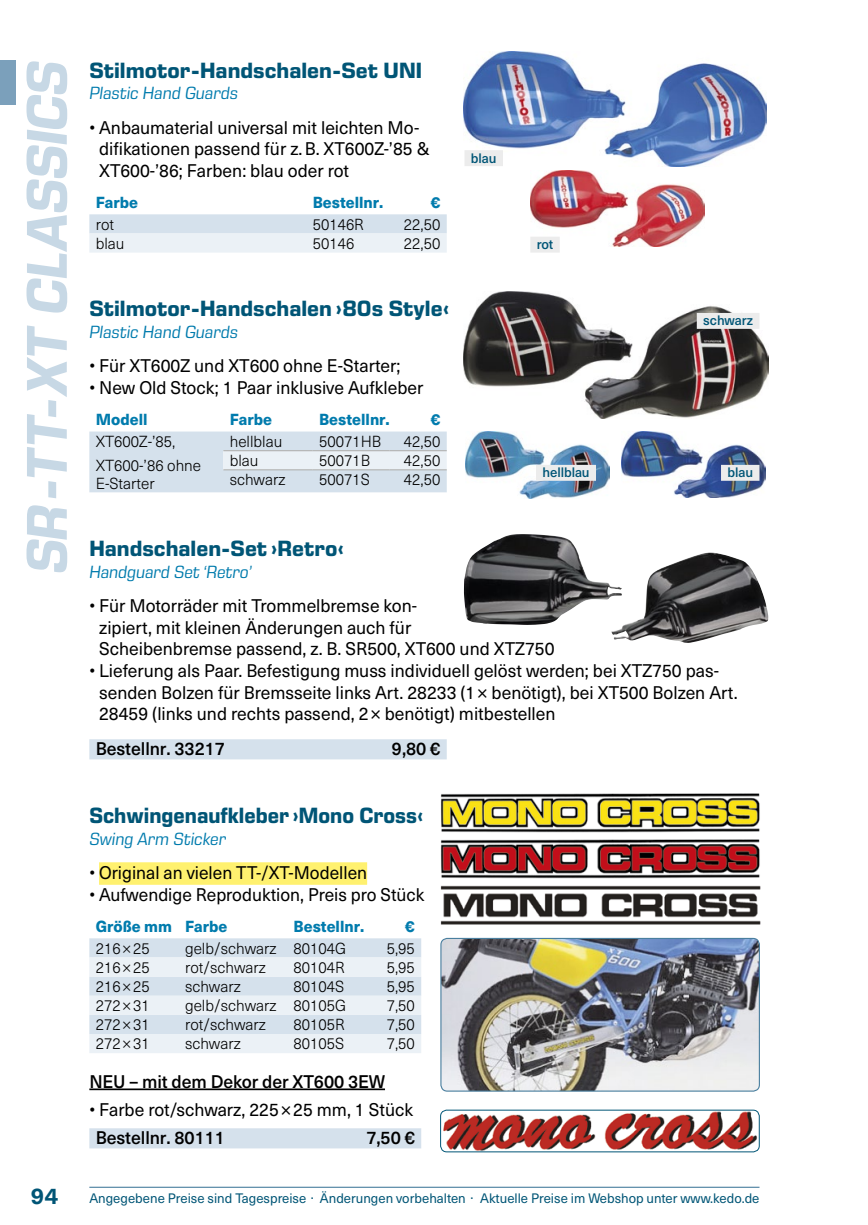
<style>
.page{position:relative;width:868px;height:1225px;background:#fff}
.page>*{position:absolute;margin:0;border:0;box-sizing:border-box;transform-origin:0 0}
.t1{font:italic 700 58.5px "Eurostile Next Pro";letter-spacing:-.02em;color:#c7d8e5}
.t2{font:700 22.5px "Eurostile Next Pro";color:#005576}
.t3{font:700 22.5px "Eurostile Next Pro";color:#005576;scale:.93 1}
.t4{font:700 22.5px "Neue Haas Unica Pro";color:#005576}
.t5{font:18px/21.6px "Neue Haas Unica Pro";color:#000}
.t6{font:18px "Neue Haas Unica Pro";color:#000;scale:.96 1}
.t7{font:italic 18px "Eurostile Next Pro";color:#007bad}
.t8{font:500 18px "Neue Haas Unica Pro";letter-spacing:-.005em;color:#000}
.t9{font:300 15.75px/24.3px "Neue Haas Unica Pro";color:#000}
.t10{font:800 15.75px "Neue Haas Unica Pro";color:#007bad}
.t11{font:13.5px "Neue Haas Unica Pro";color:#005576}
.t12{font:500 13.5px "Neue Haas Unica Pro";letter-spacing:-.005em;color:#005576}
</style>
<div class="page">
<hr style="left:89px;top:1186px;width:670px;height:1px;background:#4a7f9f">
<div style="left:0;top:61px;width:16px;height:44px;background:#7ba0bb"></div>
<svg style="left:89px;top:214px;width:357px;height:39px"></svg>
<img style="left:463px;top:52px;width:303px;height:114px">
<img style="left:530px;top:171px;width:174px;height:76px">
<div style="left:530px;top:237px;width:29px;height:16px;background:#ececec"></div>
<div style="left:464px;top:150px;width:39px;height:16px;background:#ececec"></div>
<img style="left:464px;top:292px;width:304px;height:126px">
<img style="left:465px;top:431px;width:144px;height:67px">
<div style="left:696px;top:313px;width:63px;height:16px;background:#ececec"></div>
<img style="left:621px;top:431px;width:144px;height:67px">
<svg style="left:89px;top:431px;width:357px;height:61px"></svg>
<hr style="left:223px;top:450px;width:90px;height:1px;background:#b1b1b0">
<hr style="left:313px;top:450px;width:76px;height:1px;background:#b1b1b0">
<hr style="left:389px;top:450px;width:57px;height:1px;background:#b1b1b0">
<hr style="left:223px;top:469px;width:90px;height:1px;background:#b1b1b0">
<hr style="left:313px;top:469px;width:76px;height:1px;background:#b1b1b0">
<hr style="left:389px;top:469px;width:57px;height:1px;background:#b1b1b0">
<div style="left:721px;top:465px;width:38px;height:16px;background:#ececec"></div>
<div style="left:536px;top:465px;width:60px;height:16px;background:#ececec"></div>
<div style="left:99px;top:862px;width:268px;height:22px;background:#fff16f"></div>
<hr style="left:89px;top:1088px;width:296px;height:2px;background:#000">
<svg style="left:89px;top:938px;width:332px;height:115px"></svg>
<div style="left:89px;top:1128px;width:332px;height:20px;background:#d5e1ec"></div>
<img style="left:440px;top:793px;width:320px;height:40px">
<img style="left:440px;top:885px;width:321px;height:40px">
<img style="left:440px;top:839px;width:320px;height:40px">
<img style="left:442px;top:938px;width:317px;height:153px">
<div style="left:440px;top:938px;width:319px;height:153px;border:1px solid #4a7f9f;border-radius:6px"></div>
<img style="left:440px;top:1110px;width:319px;height:41px">
<div style="left:440px;top:1110px;width:319px;height:42px;border:1px solid #005576;border-radius:6px"></div>
<div style="left:89px;top:739px;width:357px;height:20px;background:#d5e1ec"></div>
<img style="left:464px;top:534px;width:238px;height:101px">
<h1 class="t1" style="left:14px;top:574px;width:515px;rotate:-90deg">SR-TT-XT Classics</h1>
<p class="t2" style="left:89px;top:57px;width:334px">Stilmotor-Handschalen-Set UNI</p>
<p class="t7" style="left:89px;top:83px;width:150px">Plastic Hand Guards</p>
<p class="t5" style="left:99px;top:117px;width:332px;text-indent:-10px">• Anbaumaterial universal mit leichten Mo&shy;difikationen passend für z.B. XT600Z-’85 &amp;<br>XT600-’86; Farben: blau oder rot</p>
<p class="t10" style="left:96px;top:192px;width:44px">Farbe</p>
<p class="t10" style="left:313px;top:192px;width:72px">Bestellnr.</p>
<p class="t10" style="left:430px;top:192px;width:11px">€</p>
<p class="t9" style="left:96px;top:212px;width:20px">rot</p>
<p class="t9" style="left:313px;top:212px;width:53px">50146R</p>
<p class="t9" style="left:404px;top:212px;width:38px">22,50</p>
<p class="t9" style="left:96px;top:231px;width:30px">blau</p>
<p class="t9" style="left:313px;top:231px;width:43px">50146</p>
<p class="t9" style="left:404px;top:231px;width:38px">22,50</p>
<p class="t12" style="left:536px;top:236px;width:18px">rot</p>
<p class="t12" style="left:471px;top:150px;width:27px">blau</p>
<p class="t2" style="left:89px;top:296px;width:361px">Stilmotor-Handschalen ›80s Style‹</p>
<p class="t7" style="left:89px;top:322px;width:150px">Plastic Hand Guards</p>
<p class="t5" style="left:89px;top:355px;width:312px">• Für XT600Z und XT600 ohne E-Starter;</p>
<p class="t5" style="left:89px;top:377px;width:335px">• New Old Stock; 1 Paar inklusive Aufkleber</p>
<p class="t10" style="left:96px;top:410px;width:53px">Modell</p>
<p class="t10" style="left:230px;top:410px;width:44px">Farbe</p>
<p class="t10" style="left:319px;top:410px;width:72px">Bestellnr.</p>
<p class="t10" style="left:430px;top:410px;width:11px">€</p>
<p class="t9" style="left:96px;top:429px;width:107px">XT600Z-’85,<br>XT600-’86 ohne</p>
<p class="t9" style="left:96px;top:472px;width:60px">E-Starter</p>
<p class="t12" style="left:703px;top:312px;width:51px">schwarz</p>
<p class="t9" style="left:230px;top:429px;width:54px">hellblau</p>
<p class="t9" style="left:319px;top:429px;width:64px">50071HB</p>
<p class="t9" style="left:404px;top:429px;width:38px">42,50</p>
<p class="t9" style="left:230px;top:448px;width:30px">blau</p>
<p class="t9" style="left:319px;top:448px;width:52px">50071B</p>
<p class="t9" style="left:404px;top:448px;width:38px">42,50</p>
<p class="t9" style="left:230px;top:467px;width:57px">schwarz</p>
<p class="t9" style="left:319px;top:467px;width:52px">50071S</p>
<p class="t9" style="left:404px;top:467px;width:38px">42,50</p>
<p class="t12" style="left:542px;top:464px;width:49px">hellblau</p>
<p class="t12" style="left:727px;top:464px;width:27px">blau</p>
<p class="t2" style="left:89px;top:536px;width:256px">Handschalen-Set ›Retro‹</p>
<p class="t7" style="left:89px;top:562px;width:164px">Handguard Set ‘Retro’</p>
<p class="t5" style="left:99px;top:595px;width:457px;text-indent:-10px">• Für Motorräder mit Trommelbremse kon-<br>zipiert, mit kleinen Änderungen auch für<br>Scheibenbremse passend, z. B. SR500, XT600 und XTZ750</p>
<p class="t5" style="left:99px;top:660px;width:640px;text-indent:-10px">• Lieferung als Paar. Befestigung muss individuell gelöst werden; bei XTZ750 pas&shy;senden Bolzen für Bremsseite links Art. 28233 (1× benötigt), bei XT500 Bolzen Art.<br>28459 (links und rechts passend, 2× benötigt) mitbestellen</p>
<p class="t8" style="left:96px;top:738px;width:131px">Bestellnr. 33217</p>
<p class="t8" style="left:392px;top:738px;width:50px">9,80 €</p>
<p class="t3" style="left:89px;top:803px;width:361px">Schwingenaufkleber ›Mono Cross‹</p>
<p class="t7" style="left:89px;top:829px;width:138px">Swing Arm Sticker</p>
<p class="t6" style="left:89px;top:862px;width:291px">• Original an vielen TT-/XT-Modellen</p>
<p class="t6" style="left:89px;top:883px;width:350px">• Aufwendige Reproduktion, Preis pro Stück</p>
<p class="t10" style="left:96px;top:916px;width:133px">Größe mm Farbe</p>
<p class="t10" style="left:293px;top:916px;width:72px">Bestellnr.</p>
<p class="t10" style="left:405px;top:916px;width:11px">€</p>
<p class="t9" style="left:96px;top:936px;width:56px">216×25</p>
<p class="t9" style="left:185px;top:936px;width:163px">gelb/schwarz 80104G</p>
<p class="t9" style="left:386px;top:936px;width:30px">5,95</p>
<p class="t9" style="left:96px;top:955px;width:56px">216×25</p>
<p class="t9" style="left:185px;top:955px;width:82px">rot/schwarz</p>
<p class="t9" style="left:293px;top:955px;width:53px">80104R</p>
<p class="t9" style="left:386px;top:955px;width:30px">5,95</p>
<p class="t9" style="left:96px;top:974px;width:56px">216×25</p>
<p class="t9" style="left:185px;top:974px;width:57px">schwarz</p>
<p class="t9" style="left:293px;top:974px;width:52px">80104S</p>
<p class="t9" style="left:386px;top:974px;width:30px">5,95</p>
<p class="t9" style="left:96px;top:993px;width:56px">272×31</p>
<p class="t9" style="left:185px;top:993px;width:163px">gelb/schwarz 80105G</p>
<p class="t9" style="left:386px;top:993px;width:30px">7,50</p>
<p class="t9" style="left:96px;top:1012px;width:56px">272×31</p>
<p class="t9" style="left:185px;top:1012px;width:82px">rot/schwarz</p>
<p class="t9" style="left:293px;top:1012px;width:53px">80105R</p>
<p class="t9" style="left:386px;top:1012px;width:30px">7,50</p>
<p class="t9" style="left:96px;top:1031px;width:56px">272×31</p>
<p class="t9" style="left:185px;top:1031px;width:57px">schwarz</p>
<p class="t9" style="left:293px;top:1031px;width:52px">80105S</p>
<p class="t9" style="left:386px;top:1031px;width:30px">7,50</p>
<p class="t8" style="left:89px;top:1070px;width:297px">NEU – mit dem Dekor der XT600 3EW</p>
<p class="t5" style="left:89px;top:1098px;width:325px">• Farbe rot/schwarz, 225×25 mm, 1 Stück</p>
<p class="t8" style="left:96px;top:1126px;width:131px">Bestellnr. 80111</p>
<p class="t8" style="left:366px;top:1126px;width:50px">7,50 €</p>
<p class="t4" style="left:31px;top:1182px;width:28px">94</p>
<p class="t11" style="left:89px;top:1190px;width:671px">Angegebene Preise sind Tagespreise · Änderungen vorbehalten · Aktuelle Preise im Webshop unter www.kedo.de</p>
</div>
